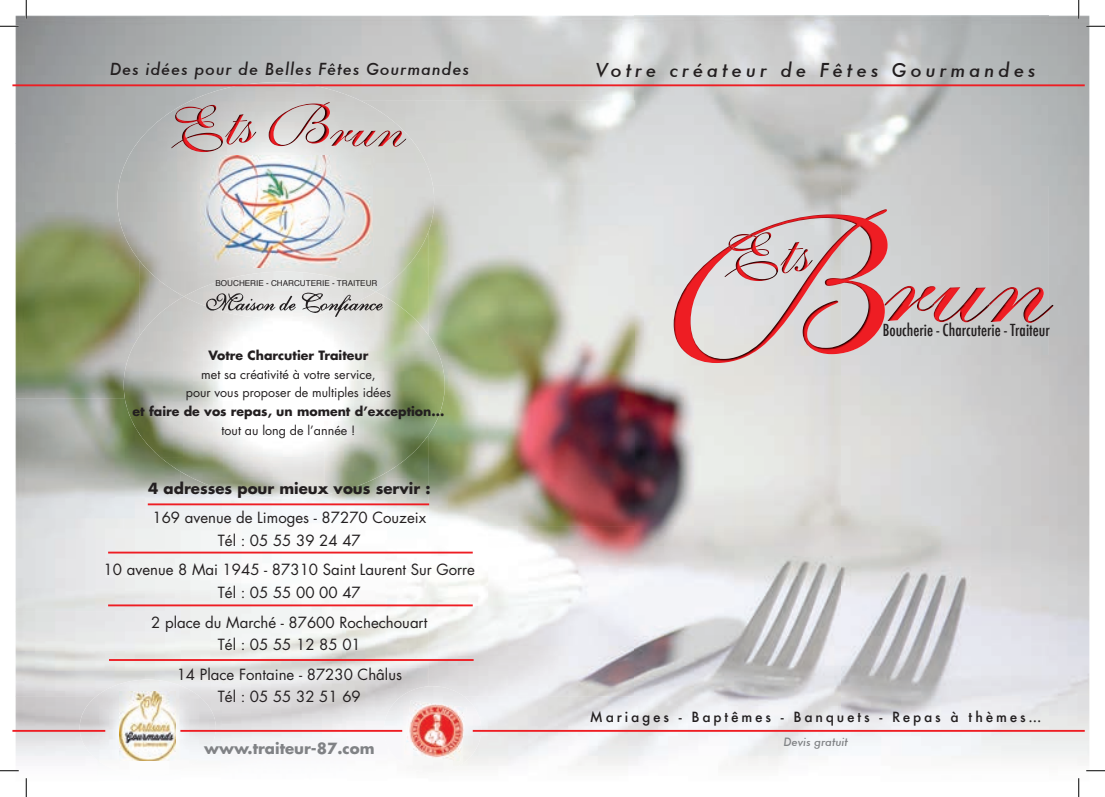
<style>
.page{position:relative;width:1105px;height:797px;background:#fff}
.page>*{position:absolute;margin:0;border:0;box-sizing:border-box;transform-origin:0 0}
.t1{font:italic 500 18.75px "Futura";letter-spacing:.2em;color:#231f20}
.t2{font:italic 500 16.25px "Futura";letter-spacing:.05em;color:#231f20}
.t3{font:500 condensed 16.25px "Futura";color:#231f20}
.t4{font:15px/22.5px "Futura";color:#231f20;text-align:center}
.t5{font:700 15px "Futura";color:#231f20}
.t6{font:700 15px "Futura";color:#808285}
.t7{font:500 13.75px "Futura";letter-spacing:.2em;color:#231f20}
.t8{font:12.5px/18.8px "Futura";color:#231f20;text-align:center}
.t9{font:700 12.5px "Futura";color:#231f20}
.t10{font:italic 500 11.25px "Futura";color:#808285}
.t11{font:8.12px "Helvetica";color:#231f20}
</style>
<div class="page">
<img style="left:1048px;top:16px;width:41px;height:765px">
<img style="left:16px;top:143px;width:108px;height:255px">
<img style="left:429px;top:185px;width:619px;height:581px">
<img style="left:16px;top:398px;width:165px;height:298px">
<img style="left:181px;top:498px;width:41px;height:258px">
<img style="left:346px;top:495px;width:41px;height:237px">
<img style="left:222px;top:495px;width:124px;height:254px">
<img style="left:16px;top:696px;width:64px;height:76px">
<img style="left:117px;top:86px;width:119px;height:210px">
<img style="left:236px;top:82px;width:192px;height:86px">
<img style="left:355px;top:168px;width:79px;height:124px">
<img style="left:236px;top:267px;width:119px;height:4px">
<img style="left:80px;top:679px;width:136px;height:82px">
<img style="left:384px;top:686px;width:97px;height:86px">
<hr style="left:12px;top:84px;width:1073px;height:2px;background:#ee1d23">
<hr style="left:473px;top:730px;width:612px;height:1px;background:#ee1d23">
<img style="left:674px;top:209px;width:214px;height:154px">
<img style="left:884px;top:286px;width:52px;height:35px">
<img style="left:932px;top:287px;width:121px;height:36px">
<img style="left:725px;top:232px;width:53px;height:49px">
<img style="left:729px;top:234px;width:25px;height:16px">
<img style="left:120px;top:692px;width:56px;height:69px">
<img style="left:404px;top:700px;width:63px;height:61px">
<img style="left:124px;top:296px;width:200px;height:161px">
<img style="left:324px;top:292px;width:121px;height:203px">
<img style="left:160px;top:457px;width:165px;height:41px">
<img style="left:184px;top:271px;width:192px;height:47px">
<img style="left:201px;top:155px;width:172px;height:112px">
<img style="left:269px;top:102px;width:61px;height:44px">
<img style="left:330px;top:130px;width:21px;height:16px">
<img style="left:351px;top:130px;width:55px;height:17px">
<img style="left:247px;top:121px;width:9px;height:22px">
<img style="left:225px;top:114px;width:22px;height:31px">
<img style="left:171px;top:105px;width:52px;height:47px">
<svg style="left:206px;top:293px;width:177px;height:24px;background:#c3c2c0"></svg>
<hr style="left:12px;top:730px;width:93px;height:1px;background:#ee1d23">
<hr style="left:180px;top:730px;width:222px;height:1px;background:#ee1d23">
<hr style="left:108px;top:551px;width:365px;height:2px;background:#ee1d23">
<hr style="left:108px;top:604px;width:365px;height:2px;background:#ee1d23">
<hr style="left:148px;top:503px;width:281px;height:2px;background:#ee1d23">
<hr style="left:109px;top:659px;width:365px;height:2px;background:#ee1d23">
<svg style="left:0;top:25px;width:19px;height:2px"></svg>
<svg style="left:1086px;top:25px;width:19px;height:2px"></svg>
<svg style="left:0;top:770px;width:19px;height:1px"></svg>
<svg style="left:1086px;top:770px;width:19px;height:1px"></svg>
<svg style="left:25px;top:0;width:2px;height:19px"></svg>
<svg style="left:25px;top:778px;width:2px;height:19px"></svg>
<svg style="left:1078px;top:0;width:1px;height:19px"></svg>
<svg style="left:1078px;top:778px;width:1px;height:19px"></svg>
<p class="t2" style="left:110px;top:58px;width:361px">Des idées pour de Belles Fêtes Gourmandes</p>
<p class="t11" style="left:216px;top:277px;width:163px">BOUCHERIE - CHARCUTERIE - TRAITEUR</p>
<p class="t9" style="left:209px;top:347px;width:161px">Votre Charcutier Traiteur</p>
<p class="t8" style="left:186px;top:365px;width:207px">met sa créativité à votre service,<br>pour vous proposer de multiples idées</p>
<p class="t9" style="left:133px;top:403px;width:313px">et faire de vos repas, un moment d’exception...</p>
<p class="t8" style="left:222px;top:421px;width:135px">tout au long de l’année !</p>
<p class="t5" style="left:148px;top:478px;width:284px">4 adresses pour mieux vous servir :</p>
<p class="t4" style="left:152px;top:507px;width:275px">169 avenue de Limoges - 87270 Couzeix<br>Tél : 05 55 39 24 47</p>
<p class="t4" style="left:104px;top:559px;width:373px">10 avenue 8 Mai 1945 - 87310 Saint Laurent Sur Gorre<br>Tél : 05 55 00 00 47</p>
<p class="t4" style="left:151px;top:611px;width:278px">2 place du Marché - 87600 Rochechouart<br>Tél : 05 55 12 85 01</p>
<p class="t4" style="left:177px;top:663px;width:227px">14 Place Fontaine - 87230 Châlus<br>Tél : 05 55 32 51 69</p>
<p class="t6" style="left:204px;top:738px;width:172px">www.traiteur-87.com</p>
<p class="t1" style="left:596px;top:57px;width:441px">Votre créateur de Fêtes Gourmandes</p>
<p class="t3" style="left:883px;top:319px;width:168px">Boucherie - Charcuterie - Traiteur</p>
<p class="t7" style="left:590px;top:707px;width:453px">Mariages - Baptêmes - Banquets - Repas à thèmes…</p>
<p class="t10" style="left:783px;top:734px;width:66px">Devis gratuit</p>
</div>
